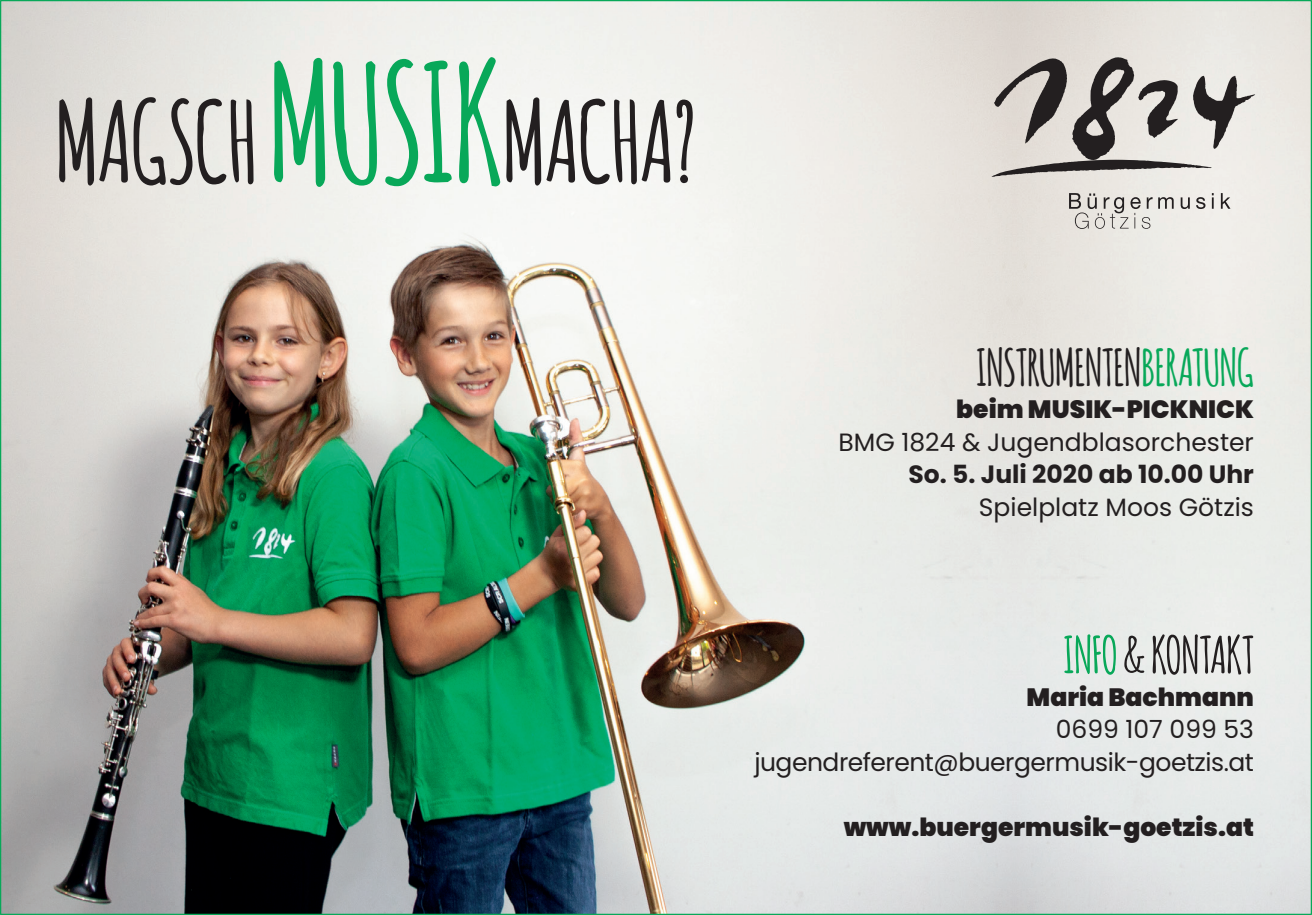
<style>
.page{position:relative;width:1312px;height:915px;background:#fff}
.page>*{position:absolute;margin:0;border:0;box-sizing:border-box;transform-origin:0 0}
.t1{font:700 110px "Amatic";color:#231f20;scale:.95 1}
.t2{font:700 50px "Amatic";color:#231f20;scale:.95 1}
.t3{font:700 50px "Amatic";color:#231f20}
.t4{font:25px "Poppins";color:#231f20}
.t5{font:900 25px "Poppins";color:#231f20}
.t6{font:25px "Poppins";letter-spacing:-.02em;color:#231f20}
.t7{font:700 25px "Poppins";color:#231f20}
.s1{font-size:161px;color:#08a859}
.s2{color:#08a859}
</style>
<div class="page">
<img style="left:2px;top:2px;width:1307px;height:910px">
<svg style="left:1180px;top:197px;width:9px;height:12px"></svg>
<svg style="left:1195px;top:197px;width:10px;height:12px"></svg>
<svg style="left:1211px;top:193px;width:2px;height:16px"></svg>
<svg style="left:1220px;top:193px;width:10px;height:16px"></svg>
<svg style="left:1068px;top:193px;width:105px;height:36px;background:#ccc9c4"></svg>
<svg style="left:991px;top:57px;width:263px;height:120px;background:#b1adaa"></svg>
<p class="t1" style="left:55px;top:63px;width:677px">MAGSCH <span class="s1">MUSIK</span>MACHA?</p>
<p class="t2" style="left:976px;top:331px;width:293px">INSTRUMENTEN<span class="s2">BERATUNG</span></p>
<p class="t5" style="left:956px;top:394px;width:299px">beim MUSIK-PICKNICK</p>
<p class="t4" style="left:838px;top:427px;width:417px">BMG 1824 &amp; Jugendblasorchester</p>
<p class="t7" style="left:908px;top:459px;width:347px">So. 5. Juli 2020 ab 10.00 Uhr</p>
<p class="t4" style="left:978px;top:492px;width:276px">Spielplatz Moos Götzis</p>
<p class="t3" style="left:1063px;top:619px;width:192px"><span class="s2">INFO</span> &amp; KONTAKT</p>
<p class="t5" style="left:1026px;top:682px;width:229px">Maria Bachmann</p>
<p class="t4" style="left:1055px;top:715px;width:200px">0699 107 099 53</p>
<p class="t6" style="left:754px;top:747px;width:501px">jugendreferent@buergermusik-goetzis.at</p>
<p class="t5" style="left:843px;top:812px;width:411px">www.buergermusik-goetzis.at</p>
</div>
